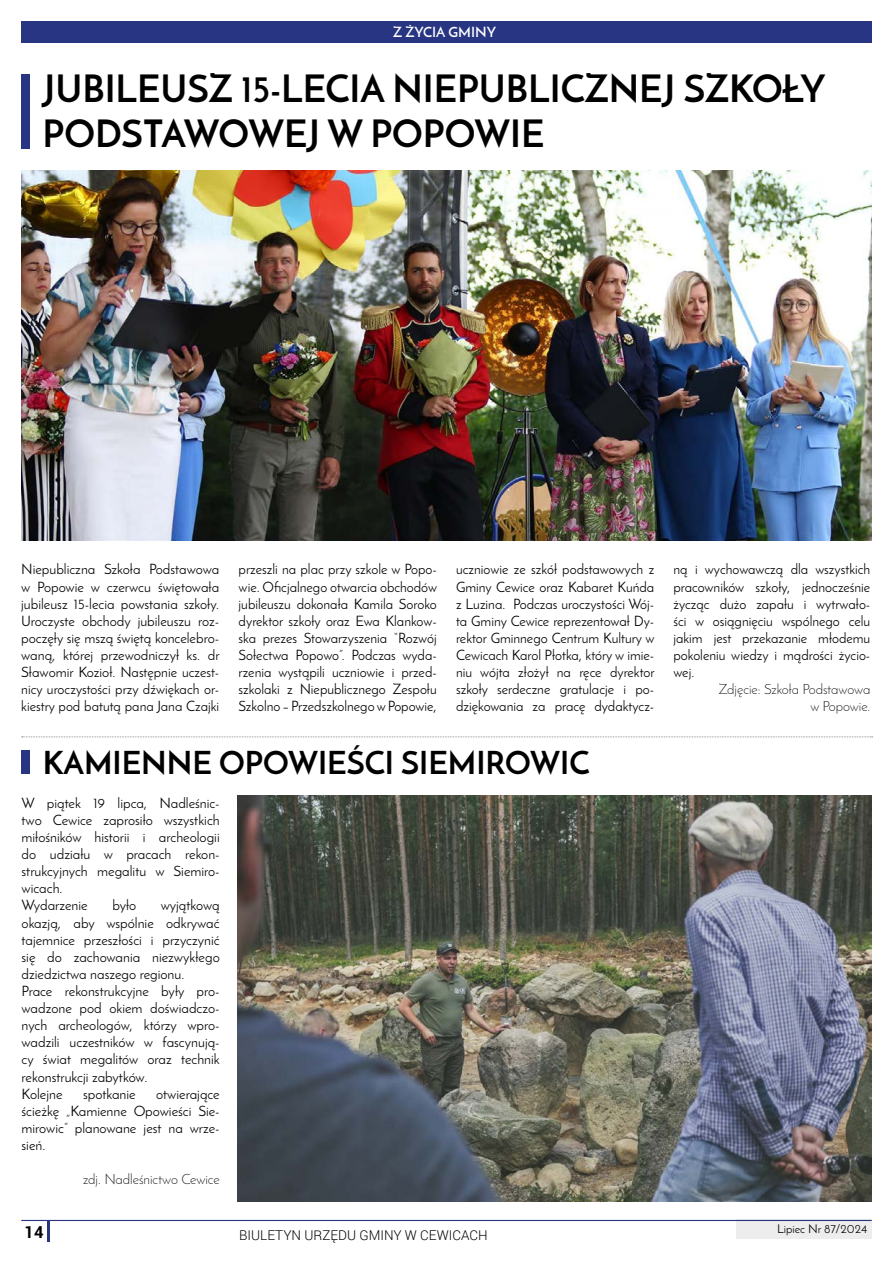
<style>
.page{position:relative;width:893px;height:1263px;background:#fff}
.page>*{position:absolute;margin:0;border:0;box-sizing:border-box;transform-origin:0 0}
.t1{font:700 37.5px/45px "Josefin Sans";color:#000}
.t2{font:700 31.5px "Josefin Sans";color:#000}
.t3{font:700 16.5px "Roboto";color:#000}
.t4{font:14.25px/17.1px "Josefin Sans";color:#000;text-align:justify}
.t5{font:300 14.25px/17.1px "Josefin Sans";color:#000;text-align:right}
.t6{font:600 14.25px "Josefin Sans";color:#fff}
.t7{font:300 13.5px "Roboto";color:#000}
.t8{font:12px "Josefin Sans";color:#000}
</style>
<div class="page">
<div style="left:736px;top:1220px;width:136px;height:19px;background:#ededed"></div>
<hr style="left:21px;top:1220px;width:851px;height:1px;background:#283583">
<hr style="left:47px;top:1220px;width:3px;height:22px;background:#283583">
<div style="left:21px;top:74px;width:9px;height:74px;background:#283583"></div>
<div style="left:21px;top:750px;width:9px;height:24px;background:#283583"></div>
<img style="left:21px;top:170px;width:851px;height:370px">
<svg style="left:22px;top:736px;width:851px;height:1px"></svg>
<div style="left:21px;top:21px;width:851px;height:22px;background:#283583"></div>
<img style="left:238px;top:795px;width:634px;height:407px">
<p class="t6" style="left:393px;top:23px;width:105px">Z ŻYCIA GMINY</p>
<h1 class="t1" style="left:43px;top:66px;width:784px">JUBILEUSZ 15-LECIA NIEPUBLICZNEJ SZKOŁY<br>PODSTAWOWEJ W POPOWIE</h1>
<p class="t4" style="left:21px;top:561px;width:200px">Niepubliczna Szkoła Podstawowa w Popowie w czerwcu świętowała jubileusz 15-lecia powstania szkoły.<br>Uroczyste obchody jubileuszu roz&shy;poczęły się mszą świętą koncelebro&shy;waną, której przewodniczył ks. dr Sławomir Kozioł. Następnie uczest&shy;nicy uroczystości przy dźwiękach or&shy;kiestry pod batutą pana Jana Czajki</p>
<p class="t4" style="left:239px;top:561px;width:200px">przeszli na plac przy szkole w Popo&shy;wie. Oficjalnego otwarcia obchodów jubileuszu dokonała Kamila Soroko dyrektor szkoły oraz Ewa Klankow&shy;ska prezes Stowarzyszenia “Rozwój Sołectwa Popowo”. Podczas wyda&shy;rzenia wystąpili uczniowie i przed&shy;szkolaki z Niepublicznego Zespołu Szkolno – Przedszkolnego w Popowie,</p>
<p class="t4" style="left:456px;top:561px;width:200px">uczniowie ze szkół podstawowych z Gminy Cewice oraz Kabaret Kuńda z Luzina. Podczas uroczystości Wój&shy;ta Gminy Cewice reprezentował Dy&shy;rektor Gminnego Centrum Kultury w Cewicach Karol Płotka, który w imie&shy;niu wójta złożył na ręce dyrektor szkoły serdeczne gratulacje i po&shy;dziękowania za pracę dydaktycz-</p>
<p class="t4" style="left:673px;top:561px;width:198px">ną i wychowawczą dla wszystkich pracowników szkoły, jednocześnie życząc dużo zapału i wytrwało&shy;ści w osiągnięciu wspólnego celu jakim jest przekazanie młodemu pokoleniu wiedzy i mądrości życio&shy;wej.</p>
<p class="t5" style="left:719px;top:680px;width:153px">Zdjęcie: Szkoła Podstawowa w Popowie.</p>
<h2 class="t2" style="left:43px;top:743px;width:548px">KAMIENNE OPOWIEŚCI SIEMIROWIC</h2>
<p class="t4" style="left:22px;top:794px;width:200px;text-align:left">W piątek 19 lipca, Nadleśnic&shy;two Cewice zaprosiło wszystkich miłośników historii i archeologii do udziału w pracach rekon&shy;strukcyjnych megalitu w Siemiro&shy;wicach.<br>Wydarzenie</p>
<p class="t4" style="left:22px;top:897px;width:200px;text-align:left;text-indent:139px">wyjątkową okazją, aby wspólnie odkrywać tajemnice przeszłości i przyczynić się do zachowania niezwykłego dziedzictwa naszego regionu.<br>Prace rekonstrukcyjne były pro&shy;wadzone pod okiem doświadczo&shy;nych archeologów, którzy wpro&shy;wadzili uczestników w fascynują&shy;cy świat megalitów oraz technik rekonstrukcji zabytków.<br>Kolejne</p>
<p class="t4" style="left:112px;top:897px;width:26px">było</p>
<p class="t4" style="left:83px;top:1085px;width:54px">spotkanie</p>
<p class="t4" style="left:22px;top:1085px;width:200px;text-indent:135px">otwierające ścieżkę „Kamienne Opowieści Sie&shy;mirowic” planowane jest na wrze&shy;sień.</p>
<p class="t5" style="left:83px;top:1170px;width:138px">zdj. Nadleśnictwo Cewice</p>
<p class="t3" style="left:25px;top:1220px;width:20px">14</p>
<p class="t7" style="left:239px;top:1226px;width:250px">BIULETYN URZĘDU GMINY W CEWICACH</p>
<p class="t8" style="left:777px;top:1222px;width:92px">Lipiec Nr 87/2024</p>
</div>
